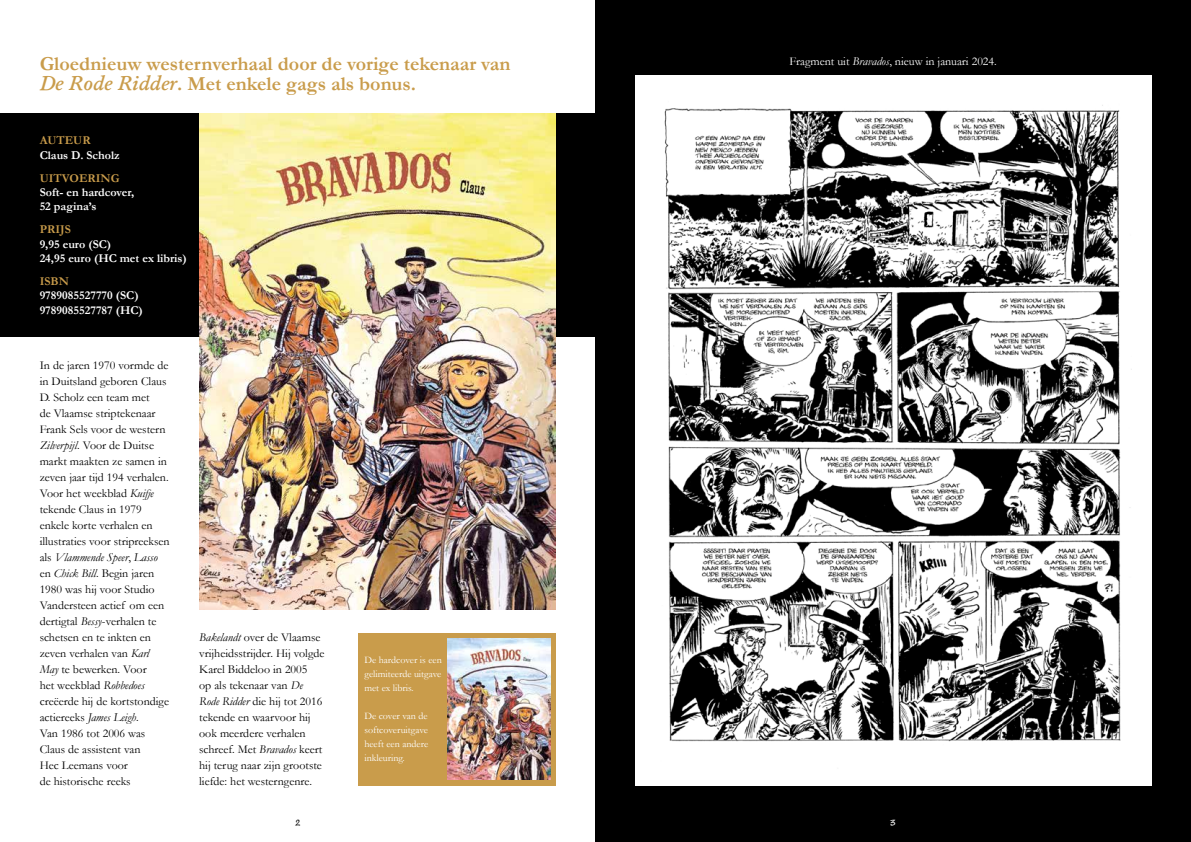
<style>
.page{position:relative;width:1191px;height:842px;background:#fff}
.page>*{position:absolute;margin:0;border:0;box-sizing:border-box;transform-origin:0 0}
.t1{font:700 20px/20px "Garamond";color:#c99c4b}
.t2{font:12px/16px "Garamond";color:#000}
.t3{font:700 12px/14.4px "Garamond";color:#fff}
.t4{font:12px "Garamond";color:#fff}
.t5{font:700 12px "Garamond";color:#c99c4b}
.t6{font:10px/14px "Garamond";color:#fff;text-align:justify}
.t7{font:8px "Trolley Normal";color:#000}
.t8{font:8px "Trolley Normal";color:#fff}
.s1{font-weight:600;font-style:italic}
.s2{font-style:italic}
</style>
<div class="page">
<div style="left:359px;top:633px;width:197px;height:152px;background:#c99c4b"></div>
<div style="left:0;top:113px;width:595px;height:224px;background:#000"></div>
<img style="left:199px;top:113px;width:357px;height:496px">
<div style="left:595px;top:0;width:596px;height:842px;background:#000"></div>
<img style="left:635px;top:75px;width:516px;height:710px">
<img style="left:447px;top:638px;width:103px;height:141px">
<div style="left:884px;top:756px;width:16px;height:16px;background:#fff"></div>
<h1 class="t1" style="left:40px;top:54px;width:472px">Gloednieuw westernverhaal door de vorige tekenaar van<br><span class="s1">De Rode Ridder</span>. Met enkele gags als bonus.</h1>
<p class="t5" style="left:40px;top:132px;width:53px">AUTEUR</p>
<p class="t3" style="left:40px;top:148px;width:82px">Claus D. Scholz</p>
<p class="t5" style="left:40px;top:170px;width:81px">UITVOERING</p>
<p class="t3" style="left:40px;top:185px;width:96px">Soft- en hardcover,<br>52 pagina’s</p>
<p class="t5" style="left:40px;top:221px;width:33px">PRIJS</p>
<p class="t3" style="left:40px;top:237px;width:149px">9,95 euro (SC)<br>24,95 euro (HC met ex libris)</p>
<p class="t5" style="left:40px;top:273px;width:31px">ISBN</p>
<p class="t3" style="left:40px;top:288px;width:105px">9789085527770 (SC)<br>9789085527787 (HC)</p>
<p class="t2" style="left:40px;top:357px;width:132px">In de jaren 1970 vormde de in Duitsland geboren Claus<br>D. Scholz een team met<br>de Vlaamse striptekenaar<br>Frank Sels voor de western<br><span class="s2">Zilverpijl</span>. Voor de Duitse markt maakten ze samen in zeven jaar tijd 194 verhalen.<br>Voor het weekblad <span class="s2">Kuifje </span>tekende Claus in 1979 enkele korte verhalen en illustraties voor stripreeksen als <span class="s2">Vlammende Speer</span>, <span class="s2">Lasso </span>en <span class="s2">Chick Bill</span>. Begin jaren<br>1980 was hij voor Studio<br>Vandersteen actief om een dertigtal <span class="s2">Bessy</span>-verhalen te schetsen en te inkten en zeven verhalen van <span class="s2">Karl<br>May</span> te bewerken. Voor<br>het weekblad <span class="s2">Robbedoes </span>creëerde hij de kortstondige actiereeks <span class="s2">James Leigh</span>.<br>Van 1986 tot 2006 was<br>Claus de assistent van<br>Hec Leemans voor<br>de historische reeks</p>
<p class="t2" style="left:199px;top:629px;width:127px"><span class="s2">Bakelandt</span> over de Vlaamse vrijheidsstrijder. Hij volgde<br>Karel Biddeloo in 2005<br>op als tekenaar van <span class="s2">De<br>Rode Ridder</span> die hij tot 2016 tekende en waarvoor hij ook meerdere verhalen schreef. Met <span class="s2">Bravados</span> keert hij terug naar zijn grootste liefde: het westerngenre.</p>
<p class="t6" style="left:364px;top:653px;width:79px">De hardcover is een gelimiteerde uitgave met ex libris.</p>
<p class="t6" style="left:364px;top:709px;width:65px">De cover van de softcoveruitgave heeft een andere inkleuring.</p>
<p class="t4" style="left:789px;top:53px;width:209px">Fragment uit <span class="s2">Bravados</span>, nieuw in januari 2024.</p>
<p class="t7" style="left:295px;top:818px;width:6px">2</p>
<p class="t8" style="left:890px;top:818px;width:7px">3</p>
</div>
